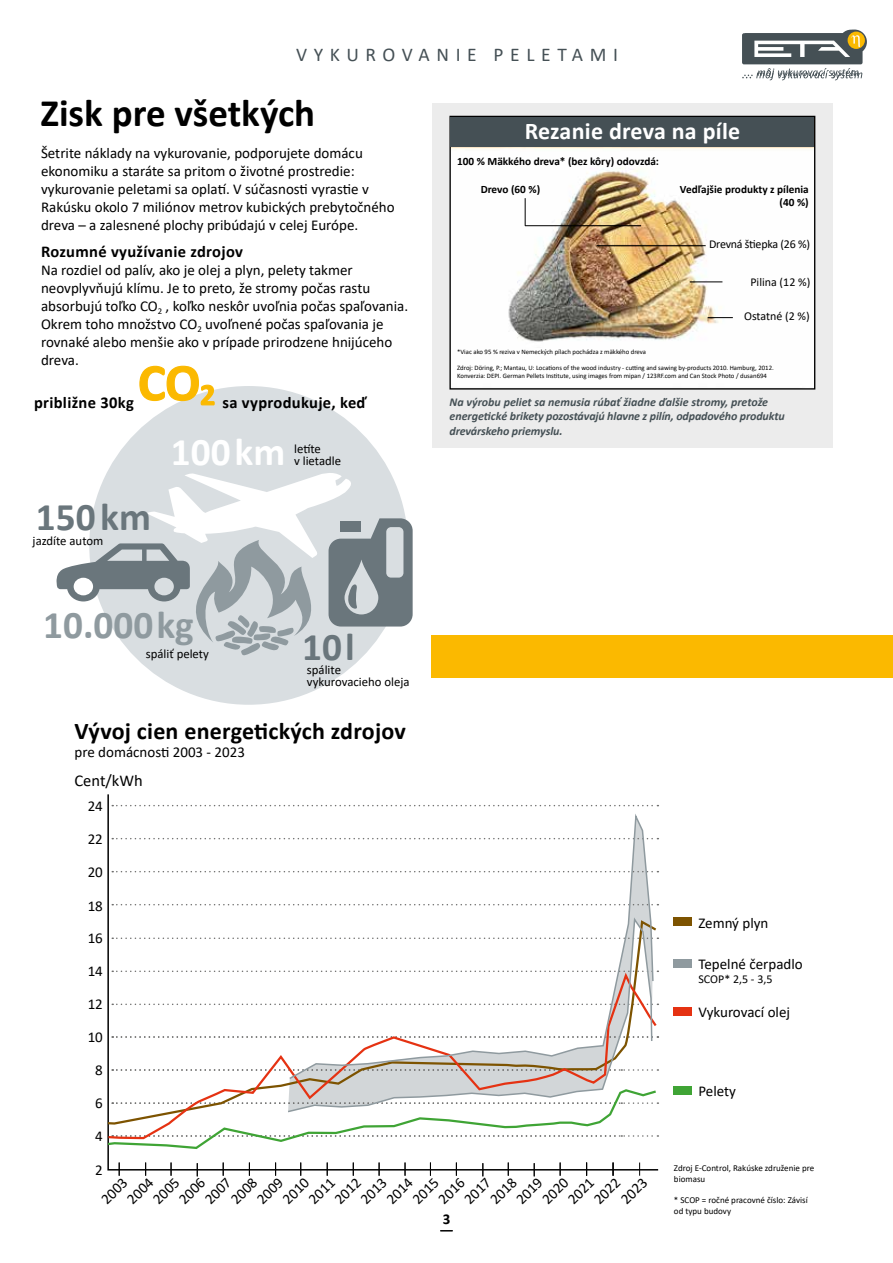
<style>
.page{position:relative;width:893px;height:1263px;background:#fff}
.page>*{position:absolute;margin:0;border:0;box-sizing:border-box;transform-origin:0 0}
.t1{font:700 39.3px "Calibri";color:#6a767c}
.t2{font:700 39.3px "Calibri";color:#8f9a9f}
.t3{font:700 39.3px "Calibri";color:#fff}
.t4{font:700 39px "Calibri";color:#000}
.t5{font:700 24px "Calibri";letter-spacing:.01em;color:#000}
.t6{font:700 24px "Calibri";letter-spacing:.01em;color:#fff}
.t7{font:19.5px "Calibri";letter-spacing:.34em;color:#455055}
.t8{font:700 16.5px "Calibri";letter-spacing:.02em;color:#000}
.t9{font:16.5px "Calibri";color:#000}
.t10{font:15px/18px "Calibri";color:#000}
.t11{font:700 15px "Calibri";color:#000}
.t12{font:12.75px/12px "Calibri";color:#000}
.t13{font:italic 700 12px/14.4px "Calibri";letter-spacing:-.01em;color:#455055}
.t14{font:12px "Calibri";letter-spacing:-.01em;color:#000}
.t15{font:700 11.25px/13.5px "Calibri";color:#000;text-align:right}
.t16{font:9px/10.8px "Calibri";color:#000}
.t17{font:6.75px/7.5px "Calibri";color:#000}
</style>
<div class="page">
<div style="left:89px;top:386px;width:319px;height:319px;background:#d9dee1;border-radius:50%"></div>
<svg style="left:57px;top:470px;width:356px;height:186px"></svg>
<svg style="left:139px;top:365px;width:76px;height:41px"></svg>
<div style="left:432px;top:635px;width:461px;height:43px;background:#fbb900"></div>
<div style="left:432px;top:103px;width:401px;height:345px;background:#ececec"></div>
<img style="left:451px;top:147px;width:362px;height:241px">
<div style="left:449px;top:116px;width:366px;height:274px;border:1px solid #000"></div>
<div style="left:451px;top:117px;width:363px;height:30px;background:#455055"></div>
<hr style="left:597px;top:245px;width:109px;height:1px;background:#000">
<hr style="left:690px;top:282px;width:32px;height:1px;background:#000">
<svg style="left:708px;top:317px;width:25px;height:1px"></svg>
<img style="left:525px;top:189px;width:116px;height:37px">
<div style="left:673px;top:1007px;width:18px;height:9px;background:#e53212"></div>
<div style="left:673px;top:917px;width:18px;height:9px;background:#7d5300"></div>
<div style="left:673px;top:959px;width:18px;height:9px;background:#8f9a9f"></div>
<div style="left:673px;top:1086px;width:18px;height:9px;background:#3fa435"></div>
<svg style="left:107px;top:794px;width:552px;height:377px"></svg>
<svg style="left:112px;top:904px;width:546px;height:1px"></svg>
<svg style="left:112px;top:838px;width:546px;height:1px"></svg>
<svg style="left:112px;top:871px;width:546px;height:1px"></svg>
<svg style="left:112px;top:805px;width:546px;height:1px"></svg>
<svg style="left:119px;top:1162px;width:1px;height:14px"></svg>
<svg style="left:145px;top:1162px;width:1px;height:14px"></svg>
<svg style="left:171px;top:1162px;width:1px;height:14px"></svg>
<svg style="left:197px;top:1163px;width:1px;height:13px"></svg>
<svg style="left:223px;top:1162px;width:1px;height:14px"></svg>
<svg style="left:249px;top:1162px;width:1px;height:14px"></svg>
<svg style="left:275px;top:1162px;width:1px;height:14px"></svg>
<svg style="left:300px;top:1162px;width:1px;height:14px"></svg>
<svg style="left:327px;top:1162px;width:1px;height:14px"></svg>
<svg style="left:353px;top:1162px;width:1px;height:14px"></svg>
<svg style="left:379px;top:1162px;width:1px;height:14px"></svg>
<svg style="left:405px;top:1162px;width:1px;height:14px"></svg>
<svg style="left:430px;top:1162px;width:1px;height:14px"></svg>
<svg style="left:456px;top:1162px;width:1px;height:14px"></svg>
<svg style="left:483px;top:1163px;width:1px;height:13px"></svg>
<svg style="left:508px;top:1162px;width:1px;height:14px"></svg>
<svg style="left:534px;top:1163px;width:1px;height:13px"></svg>
<svg style="left:560px;top:1162px;width:1px;height:14px"></svg>
<svg style="left:586px;top:1162px;width:1px;height:14px"></svg>
<svg style="left:613px;top:1162px;width:1px;height:14px"></svg>
<svg style="left:639px;top:1162px;width:1px;height:14px"></svg>
<svg style="left:107px;top:1139px;width:551px;height:11px"></svg>
<svg style="left:107px;top:918px;width:552px;height:52px"></svg>
<svg style="left:107px;top:970px;width:552px;height:169px"></svg>
<svg style="left:286px;top:915px;width:367px;height:198px"></svg>
<svg style="left:288px;top:811px;width:366px;height:269px"></svg>
<svg style="left:742px;top:30px;width:125px;height:50px"></svg>
<h3 class="t7" style="left:296px;top:41px;width:323px">VYKUROVANIE PELETAMI</h3>
<h2 class="t4" style="left:40px;top:85px;width:276px">Zisk pre všetkých</h2>
<p class="t10" style="left:41px;top:144px;width:355px">Šetrite náklady na vykurovanie, podporujete domácu ekonomiku a staráte sa pritom o životné prostredie: vykurovanie peletami sa oplatí. V súčasnosti vyrastie v Rakúsku okolo 7 miliónov metrov kubických prebytočného dreva – a zalesnené plochy pribúdajú v celej Európe.</p>
<p class="t8" style="left:41px;top:240px;width:203px">Rozumné využívanie zdrojov</p>
<p class="t10" style="left:41px;top:261px;width:369px">Na rozdiel od palív, ako je olej a plyn, pelety takmer neovplyvňujú klímu. Je to preto, že stromy počas rastu absorbujú toľko CO<sub>2</sub> , koľko neskôr uvoľnia počas spaľovania.<br>Okrem toho množstvo CO<sub>2</sub> uvoľnené počas spaľovania je rovnaké alebo menšie ako v prípade prirodzene hnijúceho dreva.</p>
<p class="t8" style="left:34px;top:391px;width:101px">približne 30kg</p>
<p class="t8" style="left:223px;top:391px;width:145px">sa vyprodukuje, keď</p>
<h1 class="t1" style="left:36px;top:490px;width:117px">150 km</h1>
<p class="t12" style="left:33px;top:535px;width:72px">jazdíte autom</p>
<h1 class="t3" style="left:171px;top:424px;width:116px">100km</h1>
<p class="t12" style="left:294px;top:443px;width:48px">letíte<br>v lietadle</p>
<h1 class="t2" style="left:43px;top:597px;width:152px">10.000 kg</h1>
<p class="t12" style="left:146px;top:648px;width:65px">spáliť pelety</p>
<h1 class="t1" style="left:302px;top:619px;width:54px">10l</h1>
<p class="t12" style="left:307px;top:664px;width:104px">spálite vykurovacieho oleja</p>
<h3 class="t5" style="left:74px;top:714px;width:333px">Vývoj cien energetických zdrojov</h3>
<p class="t10" style="left:74px;top:743px;width:172px">pre domácnosti 2003 - 2023</p>
<p class="t9" style="left:74px;top:769px;width:70px">Cent/kWh</p>
<p class="t10" style="left:88px;top:796px;width:17px">24</p>
<p class="t10" style="left:88px;top:830px;width:17px">22</p>
<p class="t10" style="left:88px;top:862px;width:17px">20</p>
<p class="t10" style="left:88px;top:896px;width:17px">18</p>
<p class="t10" style="left:88px;top:929px;width:17px">16</p>
<p class="t10" style="left:88px;top:962px;width:17px">14</p>
<p class="t10" style="left:88px;top:995px;width:17px">12</p>
<p class="t10" style="left:88px;top:1028px;width:17px">10</p>
<h3 class="t6" style="left:525px;top:114px;width:217px">Rezanie dreva na píle</h3>
<p class="t15" style="left:457px;top:154px;width:203px">100 % Mäkkého dreva* (bez kôry) odovzdá:</p>
<p class="t15" style="left:481px;top:182px;width:61px">Drevo (60 %)</p>
<p class="t15" style="left:680px;top:182px;width:130px">Vedľajšie produkty z pílenia (40 %)</p>
<p class="t14" style="left:709px;top:235px;width:102px">Drevná štiepka (26 %)</p>
<p class="t14" style="left:750px;top:273px;width:61px">Pilina (12 %)</p>
<p class="t14" style="left:744px;top:308px;width:67px">Ostatné (2 %)</p>
<p class="t17" style="left:457px;top:348px;width:191px">*Viac ako 95 % reziva v Nemeckých pílach pochádza z mäkkého dreva</p>
<p class="t17" style="left:457px;top:364px;width:318px">Zdroj: Döring, P.; Mantau, U: Locations of the wood industry - cutting and sawing by-products 2010. Hamburg, 2012.<br>Konverzia: DEPI. German Pellets Institute, using images from mipan / 123RF.com and Can Stock Photo / dusan694</p>
<p class="t13" style="left:449px;top:394px;width:337px">Na výrobu peliet sa nemusia rúbať žiadne ďalšie stromy, pretože energetické brikety pozostávajú hlavne z pilín, odpadového produktu drevárskeho priemyslu.</p>
<p class="t10" style="left:698px;top:913px;width:72px">Zemný plyn</p>
<p class="t10" style="left:698px;top:955px;width:106px">Tepelné čerpadlo</p>
<p class="t14" style="left:698px;top:970px;width:76px">SCOP* 2,5 - 3,5</p>
<p class="t10" style="left:698px;top:1003px;width:93px">Vykurovací olej</p>
<p class="t10" style="left:95px;top:1061px;width:9px">8</p>
<p class="t10" style="left:95px;top:1086px;width:9px;line-height:32.8px">6<br>4</p>
<p class="t10" style="left:95px;top:1161px;width:9px">2</p>
<p class="t10" style="left:97px;top:1195px;width:32px;rotate:-45deg">2003</p>
<p class="t10" style="left:123px;top:1195px;width:32px;rotate:-45deg">2004</p>
<p class="t10" style="left:149px;top:1195px;width:32px;rotate:-45deg">2005</p>
<p class="t10" style="left:175px;top:1195px;width:32px;rotate:-45deg">2006</p>
<p class="t10" style="left:201px;top:1195px;width:32px;rotate:-45deg">2007</p>
<p class="t10" style="left:227px;top:1195px;width:32px;rotate:-45deg">2008</p>
<p class="t10" style="left:253px;top:1195px;width:32px;rotate:-45deg">2009</p>
<p class="t10" style="left:278px;top:1195px;width:32px;rotate:-45deg">2010</p>
<p class="t10" style="left:304px;top:1195px;width:32px;rotate:-45deg">2011</p>
<p class="t10" style="left:330px;top:1195px;width:32px;rotate:-45deg">2012</p>
<p class="t10" style="left:356px;top:1195px;width:32px;rotate:-45deg">2013</p>
<p class="t10" style="left:382px;top:1195px;width:32px;rotate:-45deg">2014</p>
<p class="t10" style="left:408px;top:1195px;width:32px;rotate:-45deg">2015</p>
<p class="t10" style="left:434px;top:1195px;width:32px;rotate:-45deg">2016</p>
<p class="t10" style="left:460px;top:1195px;width:32px;rotate:-45deg">2017</p>
<p class="t10" style="left:486px;top:1195px;width:32px;rotate:-45deg">2018</p>
<p class="t10" style="left:512px;top:1195px;width:32px;rotate:-45deg">2019</p>
<p class="t10" style="left:538px;top:1195px;width:32px;rotate:-45deg">2020</p>
<p class="t10" style="left:564px;top:1195px;width:32px;rotate:-45deg">2021</p>
<p class="t10" style="left:617px;top:1195px;width:32px;rotate:-45deg">2023</p>
<p class="t10" style="left:590px;top:1195px;width:32px;rotate:-45deg">2022</p>
<p class="t11" style="left:443px;top:1208px;width:9px">3</p>
<p class="t10" style="left:698px;top:1081px;width:39px">Pelety</p>
<p class="t16" style="left:674px;top:1162px;width:142px">Zdroj E-Control, Rakúske združenie pre biomasu</p>
<p class="t16" style="left:674px;top:1195px;width:135px">* SCOP = ročné pracovné číslo: Závisí od typu budovy</p>
</div>
